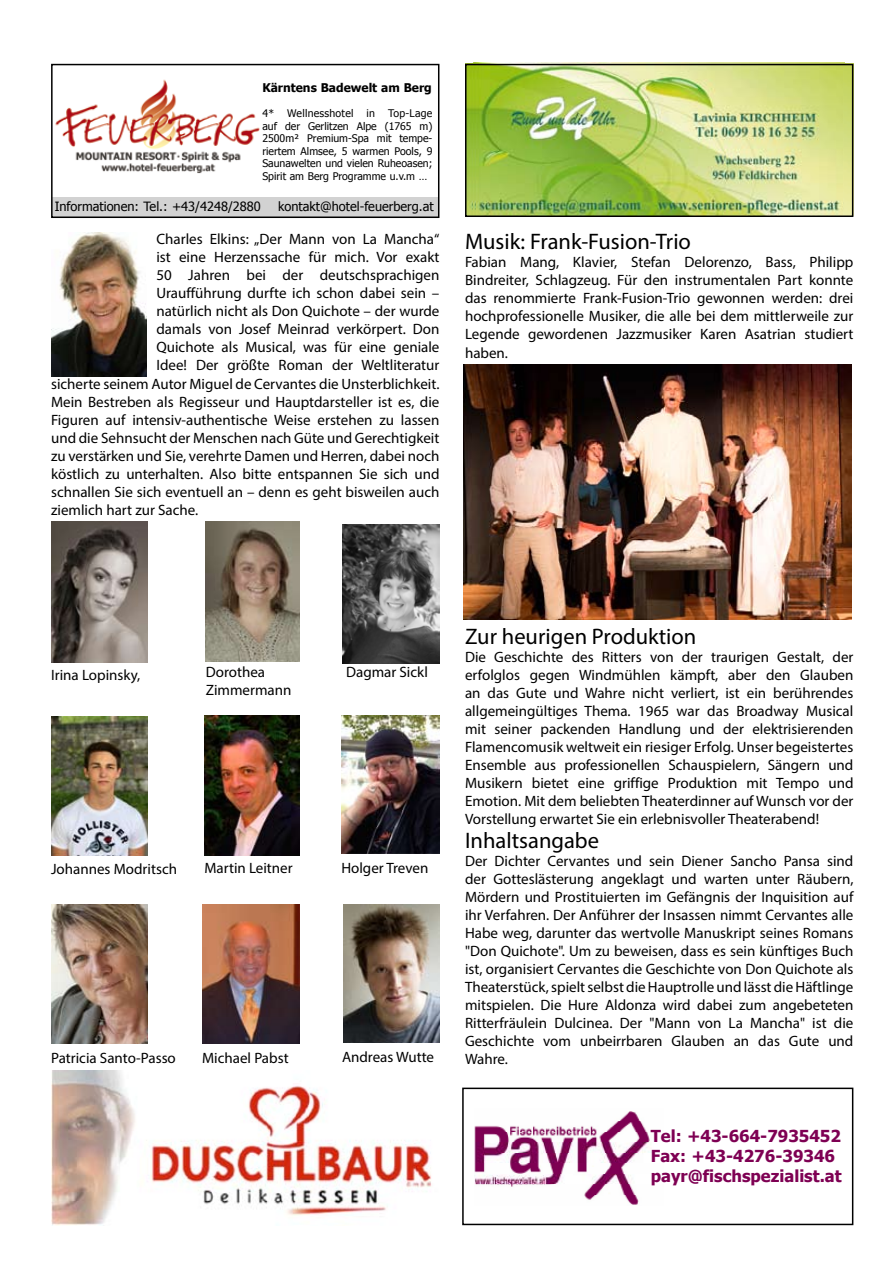
<style>
.page{position:relative;width:896px;height:1272px;background:#fff}
.page>*{position:absolute;margin:0;border:0;box-sizing:border-box;transform-origin:0 0}
.t1{font:22.5px "Myriad Pro";color:#000}
.t2{font:700 16.5px/19.8px "Tahoma";color:#7e0053}
.t3{font:15px/18px "Myriad Pro";color:#000;text-align:justify}
.t4{font:12.75px "Tahoma";color:#000}
.t5{font:700 12px "Tahoma";color:#000}
.t6{font:10.5px/12.6px "Tahoma";color:#000;text-align:justify}
</style>
<div class="page">
<img style="left:473px;top:63px;width:376px;height:151px">
<div style="left:51px;top:64px;width:388px;height:154px;border:2px solid #000"></div>
<img style="left:51px;top:1070px;width:381px;height:155px">
<div style="left:462px;top:1087px;width:391px;height:138px;border:2px solid #000"></div>
<img style="left:474px;top:1111px;width:178px;height:94px">
<div style="left:52px;top:197px;width:386px;height:20px;background:#d2d2d2"></div>
<img style="left:55px;top:79px;width:204px;height:95px">
<img style="left:847px;top:67px;width:3px;height:147px">
<img style="left:475px;top:67px;width:3px;height:147px">
<img style="left:468px;top:67px;width:7px;height:147px">
<div style="left:465px;top:64px;width:388px;height:153px;border:2px solid #000"></div>
<img style="left:51px;top:232px;width:96px;height:144px">
<img style="left:51px;top:521px;width:96px;height:141px">
<img style="left:205px;top:521px;width:94px;height:140px">
<img style="left:51px;top:717px;width:97px;height:138px">
<img style="left:204px;top:715px;width:95px;height:140px">
<img style="left:51px;top:904px;width:97px;height:139px">
<img style="left:342px;top:524px;width:97px;height:139px">
<img style="left:342px;top:715px;width:97px;height:139px">
<img style="left:202px;top:904px;width:97px;height:139px">
<img style="left:343px;top:904px;width:96px;height:138px">
<img style="left:463px;top:364px;width:388px;height:256px">
<p class="t5" style="left:262px;top:79px;width:171px">Kärntens Badewelt am Berg</p>
<p class="t6" style="left:262px;top:106px;width:171px">4* Wellnesshotel in Top-Lage auf der Gerlitzen Alpe (1765 m)<br>2500m² Premium-Spa mit tempe&shy;riertem Almsee, 5 warmen Pools, 9<br>Saunawelten und vielen Ruheoasen; Spirit am Berg Programme u.v.m …</p>
<p class="t4" style="left:55px;top:197px;width:207px">Informationen: Tel.: +43/4248/2880</p>
<p class="t4" style="left:278px;top:197px;width:157px">kontakt@hotel-feuerberg.at</p>
<p class="t3" style="left:156px;top:229px;width:284px">Charles Elkins: „Der Mann von La Mancha“</p>
<p class="t3" style="left:156px;top:247px;width:284px">ist eine Herzenssache für mich. Vor exakt</p>
<p class="t3" style="left:156px;top:265px;width:284px">50 Jahren bei der deutschsprachigen</p>
<p class="t3" style="left:156px;top:283px;width:284px">Uraufführung durfte ich schon dabei sein –</p>
<p class="t3" style="left:156px;top:301px;width:284px">natürlich nicht als Don Quichote – der wurde</p>
<p class="t3" style="left:156px;top:319px;width:284px">damals von Josef Meinrad verkörpert. Don</p>
<p class="t3" style="left:156px;top:337px;width:284px">Quichote als Musical, was für eine geniale</p>
<p class="t3" style="left:156px;top:355px;width:284px">Idee! Der größte Roman der Weltliteratur</p>
<p class="t3" style="left:51px;top:374px;width:390px">sicherte seinem Autor Miguel de Cervantes die Unsterblichkeit.</p>
<p class="t3" style="left:51px;top:392px;width:389px">Mein Bestreben als Regisseur und Hauptdarsteller ist es, die</p>
<p class="t3" style="left:51px;top:410px;width:389px">Figuren auf intensiv-authentische Weise erstehen zu lassen</p>
<p class="t3" style="left:51px;top:428px;width:389px">und die Sehnsucht der Menschen nach Güte und Gerechtigkeit</p>
<p class="t3" style="left:51px;top:446px;width:390px">zu verstärken und Sie, verehrte Damen und Herren, dabei noch</p>
<p class="t3" style="left:51px;top:464px;width:389px">köstlich zu unterhalten. Also bitte entspannen Sie sich und</p>
<p class="t3" style="left:51px;top:482px;width:389px">schnallen Sie sich eventuell an – denn es geht bisweilen auch</p>
<p class="t3" style="left:51px;top:500px;width:149px">ziemlich hart zur Sache.</p>
<h1 class="t1" style="left:465px;top:228px;width:227px">Musik: Frank-Fusion-Trio</h1>
<p class="t3" style="left:465px;top:253px;width:390px">Fabian Mang, Klavier, Stefan Delorenzo, Bass, Philipp Bindreiter, Schlagzeug. Für den instrumentalen Part konnte das renommierte Frank-Fusion-Trio gewonnen werden: drei hochprofessionelle Musiker, die alle bei dem mittlerweile zur Legende gewordenen Jazzmusiker Karen Asatrian studiert haben.</p>
<p class="t3" style="left:51px;top:665px;width:91px">Irina Lopinsky,</p>
<p class="t3" style="left:206px;top:663px;width:87px">Dorothea<br>Zimmermann</p>
<p class="t3" style="left:346px;top:663px;width:83px">Dagmar Sickl</p>
<p class="t3" style="left:51px;top:859px;width:127px">Johannes Modritsch</p>
<p class="t3" style="left:204px;top:858px;width:90px">Martin Leitner</p>
<p class="t3" style="left:341px;top:858px;width:88px">Holger Treven</p>
<p class="t3" style="left:51px;top:1048px;width:126px">Patricia Santo-Passo</p>
<p class="t3" style="left:202px;top:1048px;width:88px">Michael Pabst</p>
<p class="t3" style="left:342px;top:1047px;width:94px">Andreas Wutte</p>
<h1 class="t1" style="left:465px;top:622px;width:233px">Zur heurigen Produktion</h1>
<p class="t3" style="left:465px;top:647px;width:390px">Die Geschichte des Ritters von der traurigen Gestalt, der erfolglos gegen Windmühlen kämpft, aber den Glauben an das Gute und Wahre nicht verliert, ist ein berührendes allgemeingültiges Thema. 1965 war das Broadway Musical mit seiner packenden Handlung und der elektrisierenden Flamencomusik weltweit ein riesiger Erfolg. Unser begeistertes Ensemble aus professionellen Schauspielern, Sängern und Musikern bietet eine griffige Produktion mit Tempo und Emotion. Mit dem beliebten Theaterdinner auf Wunsch vor der Vorstellung erwartet Sie ein erlebnisvoller Theaterabend!</p>
<h1 class="t1" style="left:465px;top:826px;width:135px">Inhaltsangabe</h1>
<p class="t3" style="left:465px;top:851px;width:390px">Der Dichter Cervantes und sein Diener Sancho Pansa sind der Gotteslästerung angeklagt und warten unter Räubern, Mördern und Prostituierten im Gefängnis der Inquisition auf ihr Verfahren. Der Anführer der Insassen nimmt Cervantes alle Habe weg, darunter das wertvolle Manuskript seines Romans "Don Quichote". Um zu beweisen, dass es sein künftiges Buch ist, organisiert Cervantes die Geschichte von Don Quichote als Theaterstück, spielt selbst die Hauptrolle und lässt die Häftlinge mitspielen. Die Hure Aldonza wird dabei zum angebeteten Ritterfräulein Dulcinea. Der "Mann von La Mancha" ist die Geschichte vom unbeirrbaren Glauben an das Gute und Wahre.</p>
<p class="t2" style="left:650px;top:1125px;width:192px">Tel: +43-664-7935452<br>Fax: +43-4276-39346 payr@fischspezialist.at</p>
</div>
